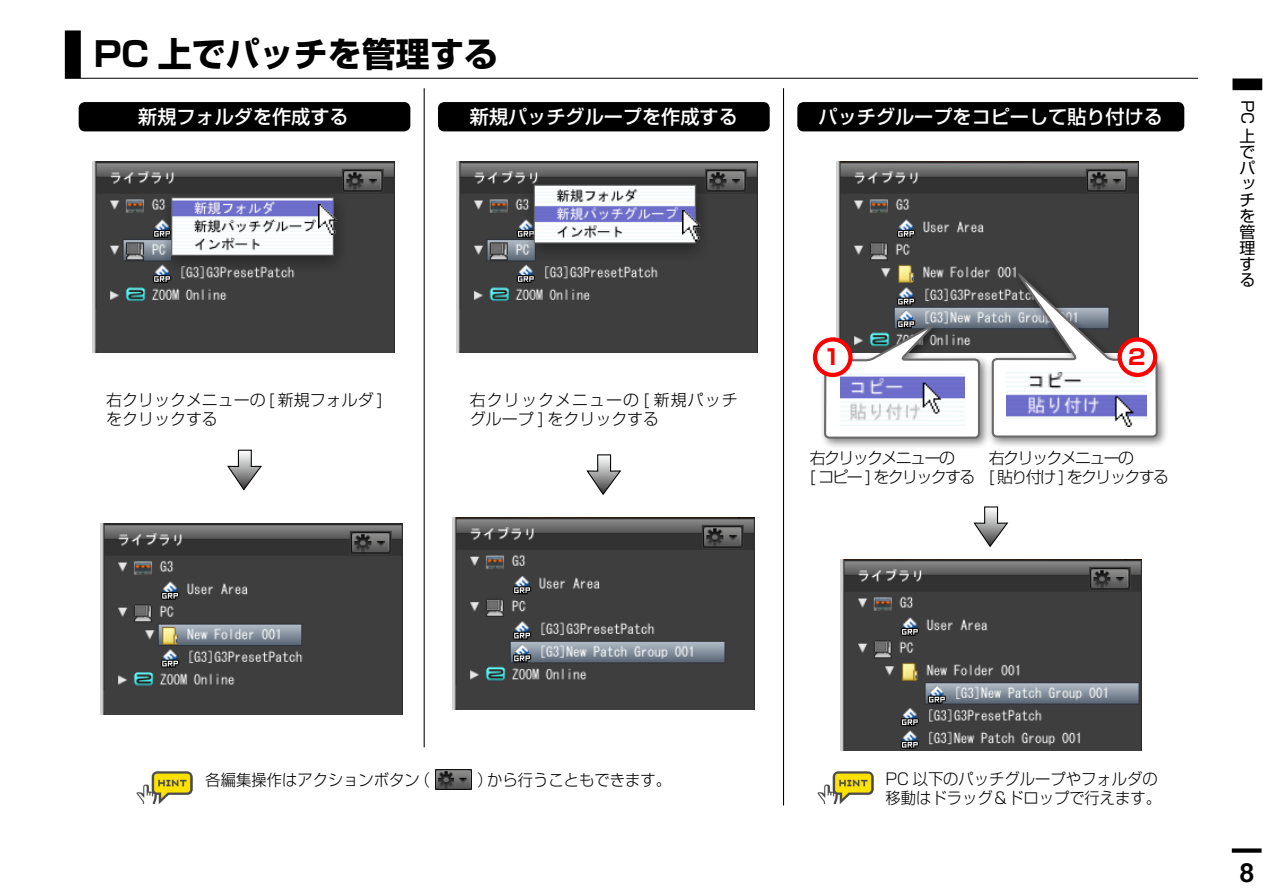
<style>
.page{position:relative;width:1263px;height:893px;background:#fff}
.page>*{position:absolute;margin:0;border:0;box-sizing:border-box;transform-origin:0 0}
.t1{font:700 34.05px "Shin Go Pr 5";color:#000}
.t2{font:25.5px "Midashi Go Pr 6 N MB31";color:#000}
.t3{font:700 21.3px "Shin Go Pr 5";color:#f00}
.t4{font:500 19.2px "Shin Go Pr 5";color:#fff}
.t5{font:300 15.9px/19.2px "Shin Go Pr 5";color:#000;scale:.96 1}
.t6{font:300 15.9px/19.2px "Shin Go Pr 5";letter-spacing:-.1em;color:#000}
.t7{font:300 15.9px/19.2px "Shin Go Pr 5";letter-spacing:.07em;color:#000}
.t8{font:300 15.9px/19.2px "Shin Go Pr 5";color:#000}
.t9{font:15.9px/15.9px "Shin Go Pr 5";color:#000;text-align:justify}
</style>
<div class="page">
<div style="left:1232px;top:848px;width:29px;height:5px;background:#000"></div>
<div style="left:1234px;top:81px;width:26px;height:7px;background:#000"></div>
<div style="left:1232px;top:78px;width:30px;height:12px;border:4px solid #000"></div>
<hr style="left:65px;top:78px;width:1133px;height:1px;background:#000">
<div style="left:799px;top:104px;width:383px;height:25px;background:#000;border-radius:4px"></div>
<div style="left:797px;top:102px;width:387px;height:29px;border:4px solid #000;border-radius:4px"></div>
<div style="left:67px;top:33px;width:12px;height:43px;background:#000"></div>
<div style="left:65px;top:30px;width:16px;height:48px;border:4px solid #000"></div>
<div style="left:81px;top:104px;width:327px;height:25px;background:#000;border-radius:4px"></div>
<div style="left:79px;top:102px;width:331px;height:29px;border:4px solid #000;border-radius:4px"></div>
<img style="left:93px;top:162px;width:301px;height:191px">
<hr style="left:424px;top:88px;width:1px;height:659px;background:#000">
<svg style="left:227px;top:449px;width:35px;height:42px"></svg>
<div style="left:440px;top:104px;width:327px;height:25px;background:#000;border-radius:4px"></div>
<div style="left:438px;top:102px;width:332px;height:29px;border:4px solid #000;border-radius:4px"></div>
<img style="left:981px;top:162px;width:157px;height:158px">
<hr style="left:783px;top:88px;width:1px;height:717px;background:#000">
<svg style="left:586px;top:454px;width:36px;height:41px"></svg>
<div style="left:819px;top:320px;width:172px;height:129px;background:#000;opacity:.5"></div>
<svg style="left:823px;top:77px;width:158px;height:674px"></svg>
<svg style="left:972px;top:506px;width:37px;height:42px"></svg>
<img style="left:840px;top:373px;width:124px;height:52px">
<div style="left:986px;top:269px;width:183px;height:179px;background:#000;opacity:.5"></div>
<svg style="left:991px;top:273px;width:168px;height:166px"></svg>
<img style="left:1007px;top:373px;width:139px;height:54px">
<svg style="left:815px;top:339px;width:35px;height:36px"></svg>
<div style="left:813px;top:337px;width:40px;height:40px;border:4px solid #f00;border-radius:50%"></div>
<svg style="left:1120px;top:339px;width:35px;height:36px"></svg>
<div style="left:1117px;top:337px;width:40px;height:40px;border:4px solid #f00;border-radius:50%"></div>
<img style="left:136px;top:771px;width:56px;height:33px">
<img style="left:435px;top:770px;width:37px;height:20px">
<img style="left:101px;top:523px;width:302px;height:191px">
<img style="left:456px;top:162px;width:302px;height:191px">
<img style="left:453px;top:518px;width:301px;height:191px">
<img style="left:840px;top:559px;width:301px;height:191px">
<img style="left:319px;top:204px;width:18px;height:30px">
<img style="left:683px;top:210px;width:18px;height:30px">
<img style="left:818px;top:771px;width:56px;height:33px">
<h1 class="t1" style="left:94px;top:27px;width:406px">PC 上でパッチを管理する</h1>
<p class="t4" style="left:138px;top:101px;width:212px">新規フォルダを作成する</p>
<p class="t4" style="left:470px;top:101px;width:269px">新規パッチグループを作成する</p>
<p class="t8" style="left:106px;top:388px;width:278px">右クリックメニューの [ 新規フォルダ ]をクリックする</p>
<p class="t7" style="left:470px;top:388px;width:269px">右クリックメニューの [ 新規パッチグループ ] をクリックする</p>
<p class="t4" style="left:819px;top:101px;width:346px">パッチグループをコピーして貼り付ける</p>
<h3 class="t3" style="left:823px;top:340px;width:19px">1</h3>
<h3 class="t3" style="left:1128px;top:340px;width:19px">2</h3>
<p class="t6" style="left:810px;top:447px;width:167px">右クリックメニューの<br>[ コピー ] をクリックする</p>
<p class="t6" style="left:989px;top:447px;width:182px">右クリックメニューの<br>[ 貼り付け ] をクリックする</p>
<p class="t9" style="left:1257px;top:100px;width:26px;rotate:90deg">PC</p>
<p class="t9" style="left:1239px;top:127px;width:17px">上でパッチを管理する</p>
<p class="t5" style="left:206px;top:768px;width:235px">各編集操作はアクションボタン（</p>
<p class="t5" style="left:477px;top:768px;width:204px">）から行うこともできます。</p>
<p class="t5" style="left:886px;top:767px;width:289px">PC 以下のパッチグループやフォルダの移動はドラッグ＆ドロップで行えます。</p>
<h2 class="t2" style="left:1240px;top:852px;width:16px">8</h2>
</div>
